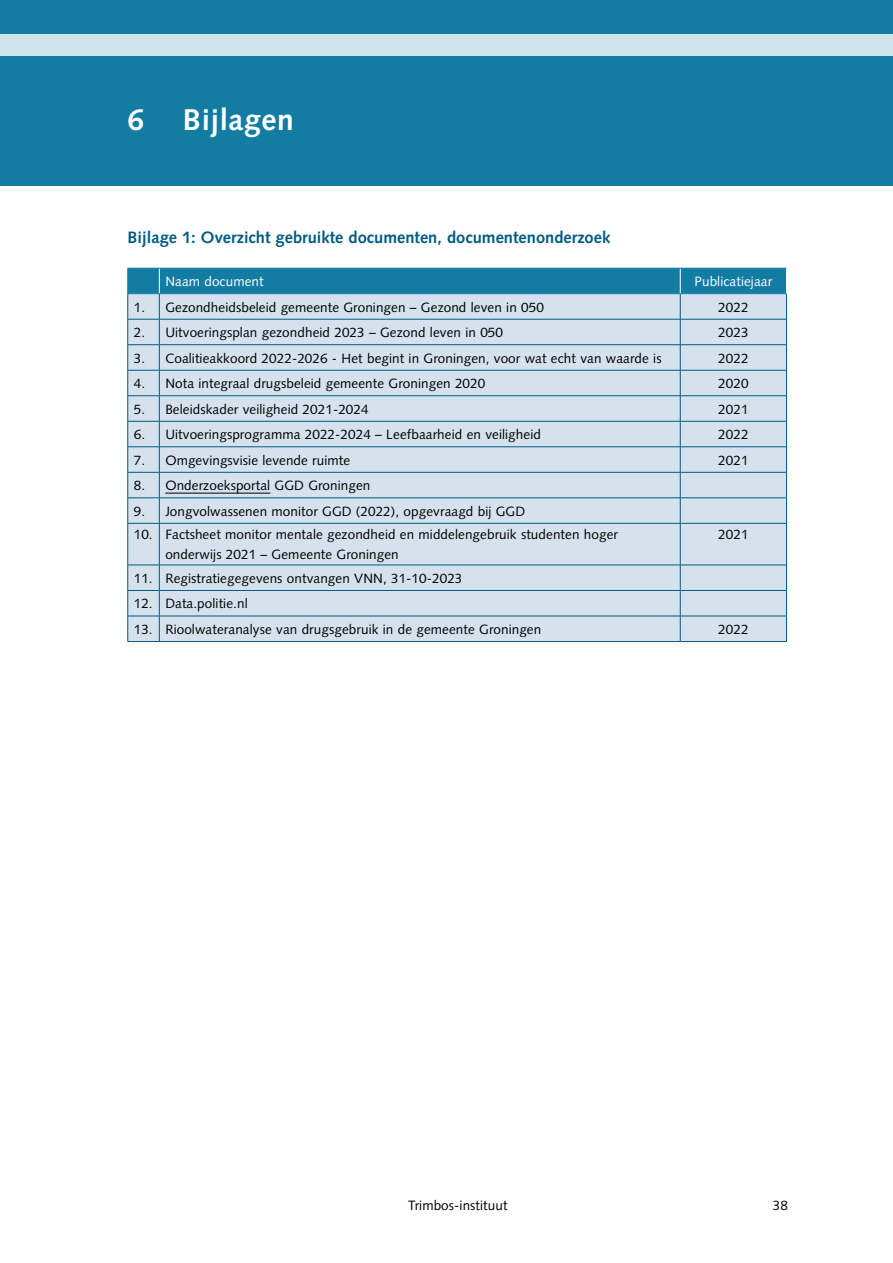
<style>
.page{position:relative;width:893px;height:1263px;background:#fff}
.page>*{position:absolute;margin:0;border:0;box-sizing:border-box;transform-origin:0 0}
.t1{font:700 30px "Syntax LT Std";letter-spacing:.02em;color:#fff}
.t2{font:700 16.5px "Syntax LT Std";color:#005a84}
.t3{font:13.5px/19.5px "Syntax LT Pro";letter-spacing:.005em;color:#000}
.t4{font:13.5px "Syntax LT Pro";letter-spacing:.005em;color:#fff}
.t5{font:13.5px "Syntax LT Std";letter-spacing:.005em;color:#000}
</style>
<div class="page">
<div style="left:0;top:0;width:893px;height:186px;background:#137ca3"></div>
<div style="left:0;top:34px;width:893px;height:21px;background:#cfe4ec"></div>
<div style="left:128px;top:524px;width:658px;height:117px;background:#d5e2ed"></div>
<hr style="left:128px;top:523px;width:31px;height:1px;background:#005a84">
<hr style="left:159px;top:523px;width:521px;height:1px;background:#005a84">
<hr style="left:159px;top:523px;width:1px;height:42px;background:#005a84">
<hr style="left:680px;top:523px;width:107px;height:1px;background:#005a84">
<hr style="left:680px;top:523px;width:1px;height:42px;background:#005a84">
<hr style="left:128px;top:565px;width:31px;height:1px;background:#005a84">
<hr style="left:159px;top:565px;width:521px;height:1px;background:#005a84">
<hr style="left:680px;top:565px;width:107px;height:1px;background:#005a84">
<hr style="left:128px;top:590px;width:31px;height:1px;background:#005a84">
<hr style="left:159px;top:590px;width:521px;height:1px;background:#005a84">
<hr style="left:680px;top:590px;width:107px;height:1px;background:#005a84">
<hr style="left:128px;top:616px;width:31px;height:1px;background:#005a84">
<hr style="left:159px;top:616px;width:521px;height:1px;background:#005a84">
<svg style="left:159px;top:565px;width:1px;height:76px"></svg>
<hr style="left:680px;top:616px;width:107px;height:1px;background:#005a84">
<svg style="left:680px;top:565px;width:1px;height:76px"></svg>
<svg style="left:127px;top:268px;width:660px;height:255px;background:#b8d2e1"></svg>
<hr style="left:127px;top:523px;width:1px;height:42px;background:#005a84">
<hr style="left:786px;top:523px;width:1px;height:42px;background:#005a84">
<svg style="left:127px;top:565px;width:1px;height:76px"></svg>
<svg style="left:786px;top:565px;width:1px;height:76px"></svg>
<hr style="left:128px;top:641px;width:31px;height:1px;background:#005a84">
<hr style="left:159px;top:641px;width:521px;height:1px;background:#005a84">
<hr style="left:680px;top:641px;width:107px;height:1px;background:#005a84">
<hr style="left:165px;top:493px;width:105px;height:1px;background:#000">
<h1 class="t1" style="left:128px;top:102px;width:18px">6</h1>
<h1 class="t1" style="left:183px;top:102px;width:112px">Bijlagen</h1>
<p class="t2" style="left:128px;top:227px;width:484px">Bijlage 1: Overzicht gebruikte documenten, documentenonderzoek</p>
<p class="t4" style="left:165px;top:273px;width:100px">Naam document</p>
<p class="t4" style="left:694px;top:273px;width:79px">Publicatiejaar</p>
<p class="t3" style="left:134px;top:297px;width:412px">1. Gezondheidsbeleid gemeente Groningen – Gezond leven in 050</p>
<p class="t3" style="left:718px;top:297px;width:32px">2022</p>
<p class="t3" style="left:134px;top:323px;width:371px">2. Uitvoeringsplan gezondheid 2023 – Gezond leven in 050</p>
<p class="t3" style="left:718px;top:323px;width:32px">2023</p>
<p class="t3" style="left:134px;top:348px;width:529px">3. Coalitieakkoord 2022-2026 - Het begint in Groningen, voor wat echt van waarde is</p>
<p class="t3" style="left:718px;top:348px;width:32px">2022</p>
<p class="t3" style="left:134px;top:374px;width:353px">4. Nota integraal drugsbeleid gemeente Groningen 2020</p>
<p class="t3" style="left:718px;top:374px;width:32px">2020</p>
<p class="t3" style="left:134px;top:399px;width:236px">5. Beleidskader veiligheid 2021-2024</p>
<p class="t3" style="left:718px;top:399px;width:32px">2021</p>
<p class="t3" style="left:134px;top:425px;width:409px">6. Uitvoeringsprogramma 2022-2024 – Leefbaarheid en veiligheid</p>
<p class="t3" style="left:718px;top:425px;width:32px">2022</p>
<p class="t3" style="left:134px;top:450px;width:218px">7. Omgevingsvisie levende ruimte</p>
<p class="t3" style="left:718px;top:450px;width:32px">2021</p>
<p class="t3" style="left:134px;top:476px;width:238px">8. Onderzoeksportal GGD Groningen</p>
<p class="t3" style="left:134px;top:501px;width:393px">9. Jongvolwassenen monitor GGD (2022), opgevraagd bij GGD</p>
<p class="t3" style="left:165px;top:525px;width:454px;text-indent:-32px">10. Factsheet monitor mentale gezondheid en middelengebruik studenten hoger onderwijs 2021 – Gemeente Groningen</p>
<p class="t3" style="left:718px;top:525px;width:32px">2021</p>
<p class="t3" style="left:134px;top:568px;width:330px">11. Registratiegegevens ontvangen VNN, 31-10-2023</p>
<p class="t3" style="left:134px;top:594px;width:115px">12. Data.politie.nl</p>
<p class="t3" style="left:134px;top:619px;width:409px">13. Rioolwateranalyse van drugsgebruik in de gemeente Groningen</p>
<p class="t3" style="left:718px;top:619px;width:32px">2022</p>
<p class="t5" style="left:408px;top:1197px;width:101px">Trimbos-instituut</p>
<p class="t5" style="left:773px;top:1197px;width:17px">38</p>
</div>
